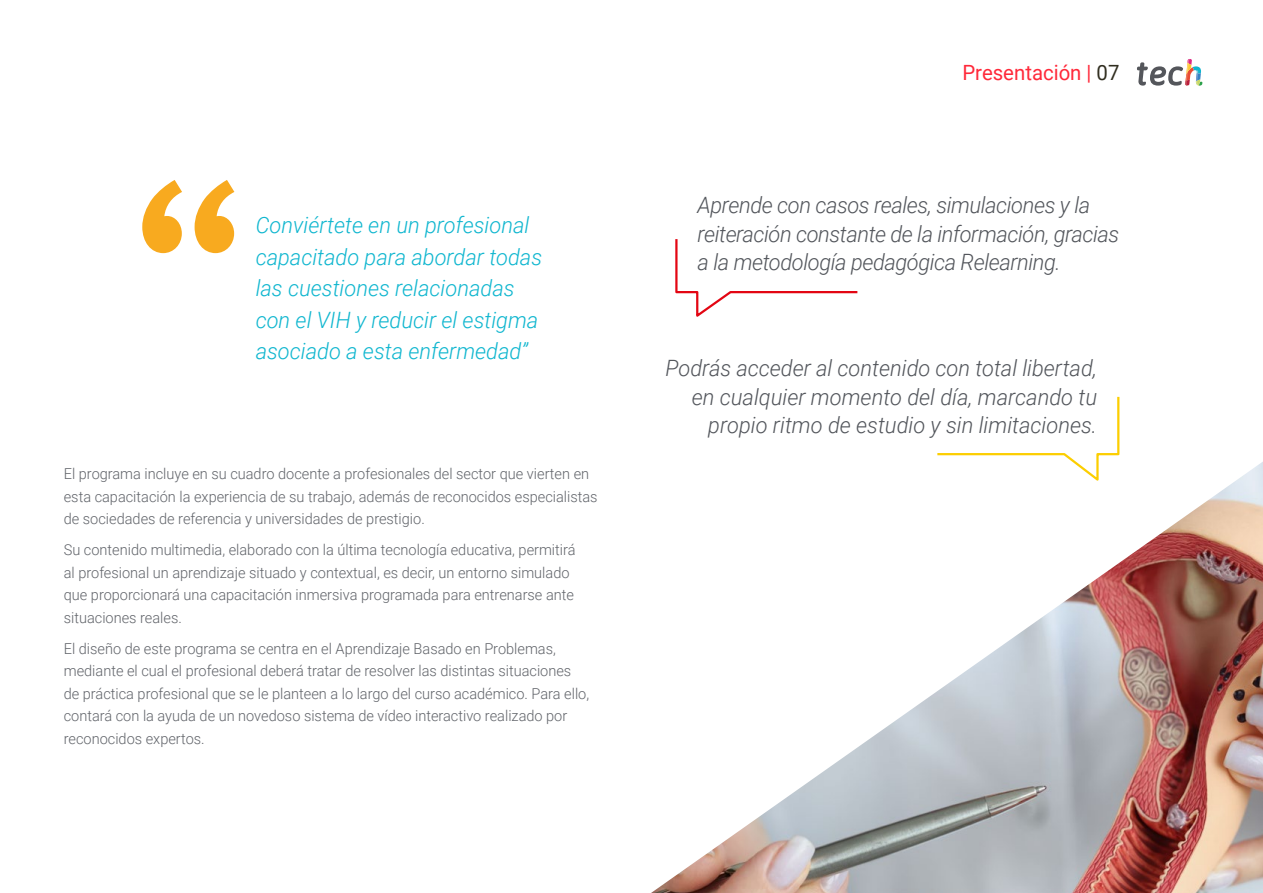
<style>
.page{position:relative;width:1263px;height:893px;background:#fff}
.page>*{position:absolute;margin:0;border:0;box-sizing:border-box;transform-origin:0 0}
.t1{font:italic 300 22.5px/31.5px "Roboto";color:#0fb6cf}
.t2{font:italic 300 22.5px/28.5px "Roboto";letter-spacing:-.02em;color:#52555b}
.t3{font:italic 300 22.5px/28.5px "Roboto";color:#52555b;text-align:right}
.t4{font:21px "Roboto";color:#ff293a}
.t5{font:300 15px/22.5px "Roboto";color:#61646a}
.s1{color:#312e20}
</style>
<div class="page">
<svg style="left:142px;top:180px;width:92px;height:73px"></svg>
<img style="left:651px;top:462px;width:612px;height:431px">
<svg style="left:935px;top:396px;width:185px;height:88px"></svg>
<svg style="left:675px;top:239px;width:183px;height:78px"></svg>
<svg style="left:1137px;top:59px;width:65px;height:27px"></svg>
<h1 class="t1" style="left:256px;top:209px;width:288px">Conviértete en un profesional capacitado para abordar todas las cuestiones relacionadas con el VIH y reducir el estigma asociado a esta enfermedad”</h1>
<p class="t5" style="left:64px;top:462px;width:535px">El programa incluye en su cuadro docente a profesionales del sector que vierten en esta capacitación la experiencia de su trabajo, además de reconocidos especialistas de sociedades de referencia y universidades de prestigio.</p>
<p class="t5" style="left:64px;top:538px;width:513px">Su contenido multimedia, elaborado con la última tecnología educativa, permitirá al profesional un aprendizaje situado y contextual, es decir, un entorno simulado que proporcionará una capacitación inmersiva programada para entrenarse ante situaciones reales.</p>
<p class="t5" style="left:64px;top:636px;width:527px">El diseño de este programa se centra en el Aprendizaje Basado en Problemas, mediante el cual el profesional deberá tratar de resolver las distintas situaciones de práctica profesional que se le planteen a lo largo del curso académico. Para ello, contará con la ayuda de un novedoso sistema de vídeo interactivo realizado por reconocidos expertos.</p>
<h2 class="t4" style="left:962px;top:57px;width:159px">Presentación | <span class="s1">07</span></h2>
<h1 class="t2" style="left:698px;top:190px;width:423px">Aprende con casos reales, simulaciones y la reiteración constante de la información, gracias a la metodología pedagógica Relearning.</h1>
<h1 class="t3" style="left:665px;top:353px;width:433px">Podrás acceder al contenido con total libertad, en cualquier momento del día, marcando tu propio ritmo de estudio y sin limitaciones.</h1>
</div>
